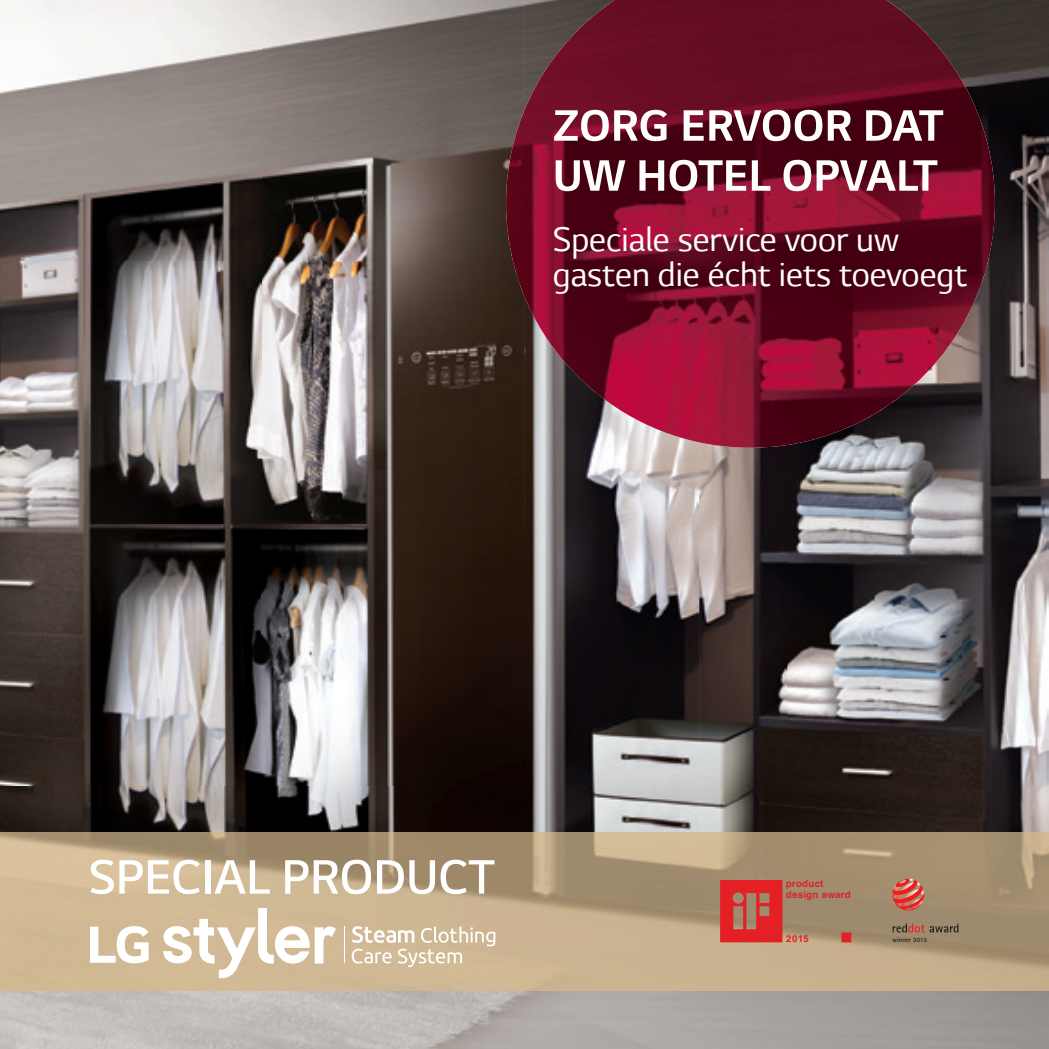
<style>
.page{position:relative;width:1049px;height:1049px;background:#fff}
.page>*{position:absolute;margin:0;border:0;box-sizing:border-box;transform-origin:0 0}
.t1{font:300 55px "LG Smart";color:#fff}
.t2{font:700 50px/50px "LG Smart";color:#fff}
.t3{font:38.75px/35px "LG Smart";color:#fff}
.t4{font:700 9.75px/11.5px "Helvetica";letter-spacing:.03em;color:#e22026}
.t5{font:700 9.5px "Helvetica";color:#e22026}
.t6{font:700 6.75px "Rotis Sans Serif W01";letter-spacing:.01em;color:#231f20}
</style>
<div class="page">
<img style="left:0;top:0;width:524px;height:990px">
<img style="left:995px;top:0;width:54px;height:87px">
<img style="left:962px;top:87px;width:87px;height:746px">
<img style="left:524px;top:448px;width:88px;height:385px">
<img style="left:874px;top:434px;width:88px;height:399px">
<img style="left:612px;top:448px;width:87px;height:385px">
<img style="left:787px;top:434px;width:87px;height:399px">
<img style="left:699px;top:448px;width:88px;height:385px">
<img style="left:524px;top:833px;width:525px;height:157px">
<img style="left:506px;top:0;width:326px;height:269px">
<img style="left:832px;top:0;width:163px;height:434px">
<img style="left:515px;top:268px;width:317px;height:180px">
<svg style="left:90px;top:926px;width:59px;height:37px"></svg>
<svg style="left:163px;top:908px;width:173px;height:70px"></svg>
<hr style="left:344px;top:926px;width:1px;height:37px;background:#fff">
<svg style="left:352px;top:926px;width:143px;height:41px;background:#d9c7aa"></svg>
<svg style="left:841px;top:932px;width:10px;height:10px"></svg>
<svg style="left:720px;top:880px;width:62px;height:62px;background:#d33836"></svg>
<svg style="left:892px;top:923px;width:66px;height:9px"></svg>
<svg style="left:892px;top:878px;width:32px;height:32px"></svg>
<p class="t2" style="left:553px;top:102px;width:392px">ZORG ERVOOR DAT<br>UW HOTEL OPVALT</p>
<p class="t3" style="left:553px;top:222px;width:416px">Speciale service voor uw gasten die écht iets toevoegt</p>
<h1 class="t1" style="left:89px;top:847px;width:407px">SPECIAL PRODUCT</h1>
<p class="t4" style="left:786px;top:877px;width:67px">product design award</p>
<p class="t5" style="left:786px;top:933px;width:24px">2015</p>
<p class="t6" style="left:892px;top:935px;width:36px">winner 2015</p>
</div>
